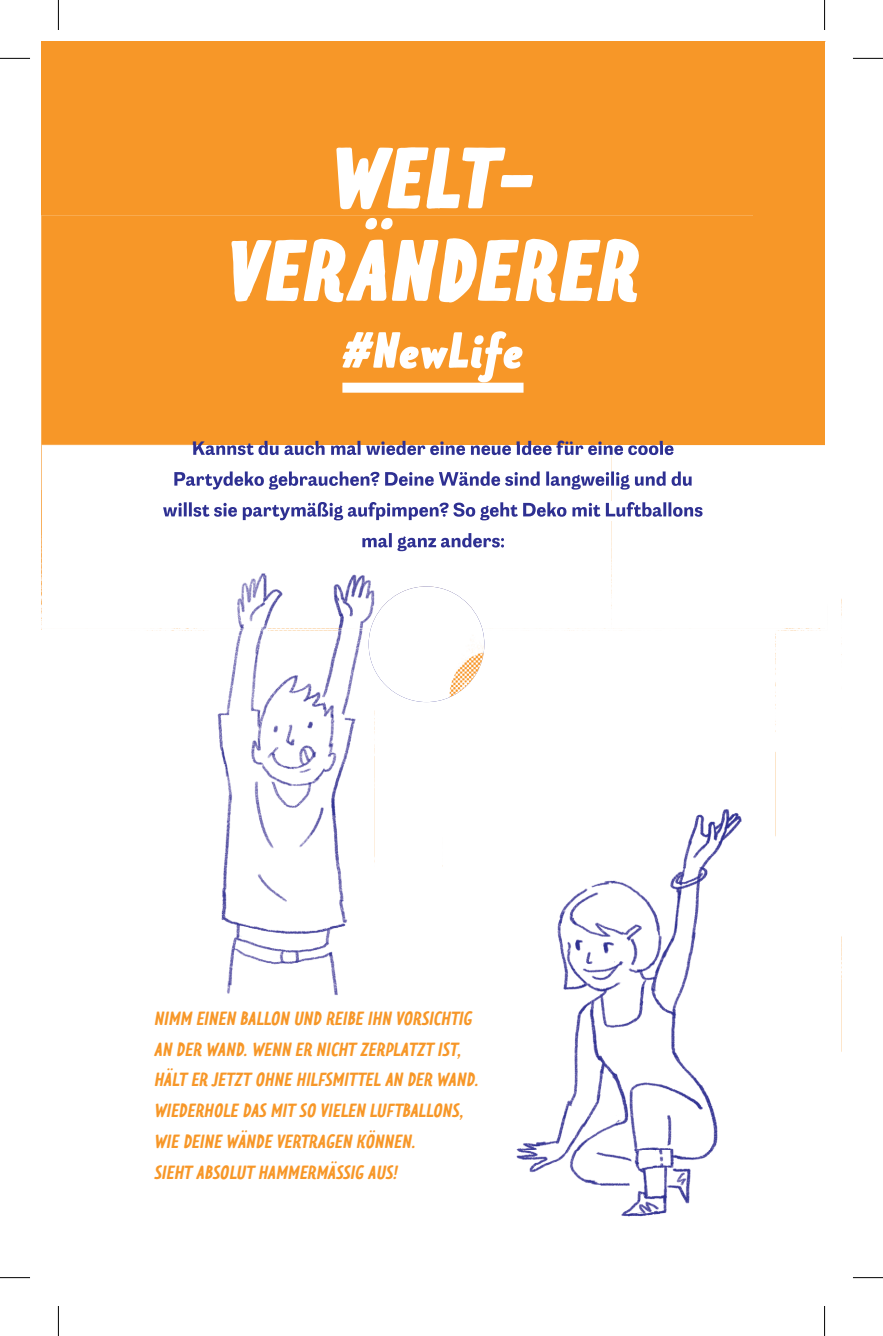
<style>
.page{position:relative;width:883px;height:1336px;background:#fff}
.page>*{position:absolute;margin:0;border:0;box-sizing:border-box;transform-origin:0 0}
.t1{font:italic 900 88px/92.4px "EP TT Limes Sans";letter-spacing:.01em;color:#fff;text-align:center}
.t2{font:italic 900 51.4px "EP TT Limes Sans";letter-spacing:.015em;color:#fff}
.t3{font:italic 700 19.4px/30.8px "TT Limes Sans";color:#f79728}
</style>
<div class="page">
<svg style="left:41px;top:41px;width:785px;height:589px;fill:#f79728"></svg>
<div style="left:342px;top:383px;width:181px;height:10px;background:#fff"></div>
<img style="left:147px;top:630px;width:216px;height:238px">
<img style="left:442px;top:630px;width:300px;height:238px">
<img style="left:221px;top:868px;width:127px;height:127px">
<img style="left:516px;top:868px;width:202px;height:282px">
<img style="left:516px;top:1150px;width:197px;height:67px">
<img style="left:611px;top:445px;width:144px;height:183px">
<img style="left:755px;top:445px;width:71px;height:185px">
<img style="left:42px;top:628px;width:326px;height:2px">
<img style="left:484px;top:628px;width:271px;height:2px">
<img style="left:193px;top:445px;width:480px;height:10px">
<img style="left:174px;top:471px;width:518px;height:18px">
<img style="left:163px;top:502px;width:539px;height:18px">
<img style="left:362px;top:533px;width:142px;height:18px">
<img style="left:368px;top:586px;width:116px;height:116px">
<img style="left:394px;top:623px;width:63px;height:18px">
<img style="left:417px;top:653px;width:16px;height:25px">
<hr style="left:0;top:58px;width:30px;height:1px;background:#000">
<hr style="left:852px;top:58px;width:30px;height:1px;background:#000">
<hr style="left:0;top:1277px;width:30px;height:1px;background:#000">
<hr style="left:852px;top:1277px;width:30px;height:1px;background:#000">
<hr style="left:58px;top:0;width:1px;height:30px;background:#000">
<hr style="left:58px;top:1306px;width:1px;height:30px;background:#000">
<hr style="left:823px;top:0;width:1px;height:30px;background:#000">
<hr style="left:823px;top:1306px;width:1px;height:30px;background:#000">
<h1 class="t1" style="left:225px;top:132px;width:416px">WELT-<br>VERÄNDERER</h1>
<h2 class="t2" style="left:342px;top:316px;width:182px">#NewLife</h2>
<p class="t3" style="left:155px;top:1003px;width:325px">NIMM EINEN BALLON UND REIBE IHN VORSICHTIG AN DER WAND. WENN ER NICHT ZERPLATZT IST, HÄLT ER JETZT OHNE HILFSMITTEL AN DER WAND.<br>WIEDERHOLE DAS MIT SO VIELEN LUFTBALLONS, WIE DEINE WÄNDE VERTRAGEN KÖNNEN.<br>SIEHT ABSOLUT HAMMERMÄSSIG AUS!</p>
</div>
